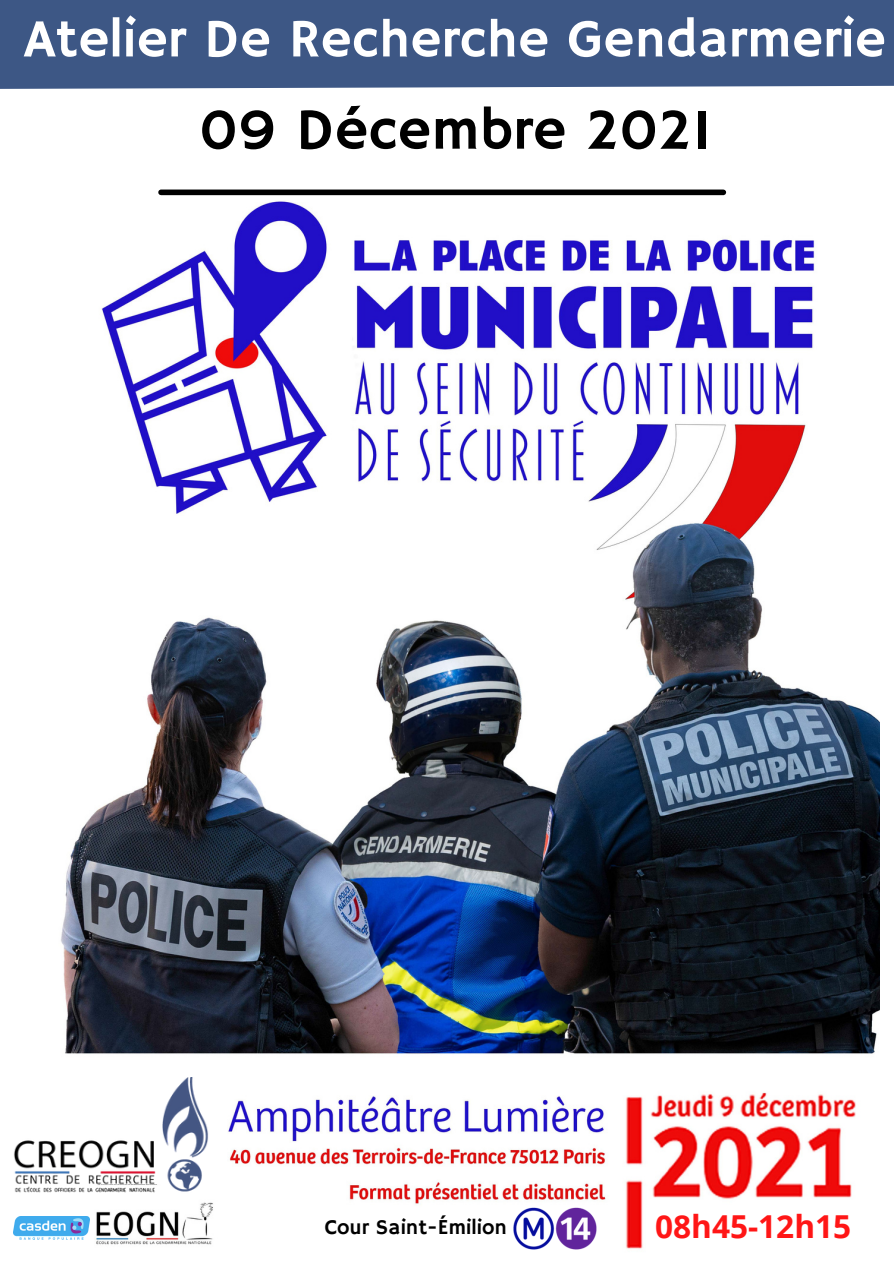
<style>
.page{position:relative;width:894px;height:1264px;background:#fff}
.page>*{position:absolute;margin:0;border:0;box-sizing:border-box;transform-origin:0 0}
.t1{font:58.05px "Hammersmith One";color:#000}
.t2{font:53.85px "Hammersmith One";color:#fff}
.t3{font:700 31.65px "Open Sans";color:#ff1616}
.t4{font:21.15px "Hammersmith One";color:#000}
</style>
<div class="page">
<div style="left:0;top:0;width:893px;height:89px;background:#3d5785"></div>
<img style="left:57px;top:201px;width:821px;height:1049px">
<div style="left:161px;top:189px;width:562px;height:6px;background:#000"></div>
<img style="left:13px;top:1216px;width:77px;height:23px">
<img style="left:512px;top:1207px;width:85px;height:42px">
<div style="left:646px;top:1207px;width:213px;height:56px;background:#fff"></div>
<div style="left:0;top:1058px;width:199px;height:125px;background:#fff"></div>
<img style="left:14px;top:1077px;width:194px;height:130px">
<p class="t2" style="left:24px;top:8px;width:863px">Atelier De Recherche Gendarmerie</p>
<p class="t1" style="left:199px;top:96px;width:513px">09 Décembre 2021</p>
<p class="t4" style="left:324px;top:1215px;width:184px">Cour Saint-Émilion</p>
<p class="t3" style="left:655px;top:1204px;width:197px">08h45-12h15</p>
</div>
